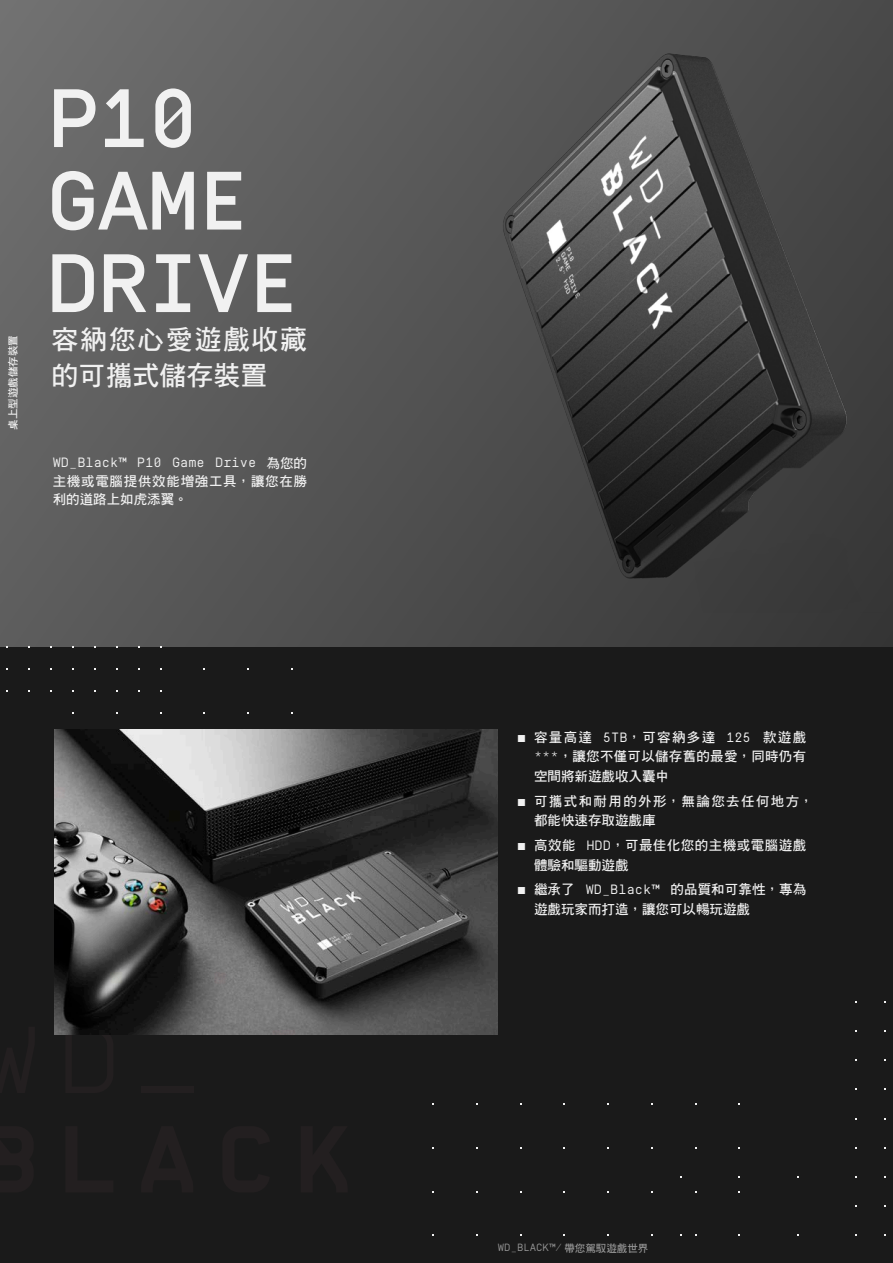
<style>
.page{position:relative;width:893px;height:1263px;background:#fff}
.page>*{position:absolute;margin:0;border:0;box-sizing:border-box;transform-origin:0 0}
.t1{font:500 82.5px/82.5px "Simplon Mono";color:#f1f1f1}
.t2{font:27px/36px "DF Hei Std W7";letter-spacing:.06em;color:#f1f1f1}
.Feature_Bullets{font:13.5px/19.5px "DF Hei Std W7";letter-spacing:.02em;color:#f1f1f1;text-align:justify}
.Feature_Bullets-2{font:13.5px/19.5px "DF Hei Std W7";color:#f1f1f1}
.Feature_Bullets-3{font:13.5px/19.5px "DF Hei Std W7";letter-spacing:.105em;color:#f1f1f1}
.t3{font:10.5px "Simplon Mono";color:#959595}
.t4{font:10.5px "DF Hei Std W7";color:#f1f1f1}
.s1{font-family:"Simplon Mono"}
.s2{font-family:"DF Hei Std W7"}
</style>
<div class="page">
<div style="left:0;top:37px;width:893px;height:1226px;background:#1a1a1a"></div>
<div style="left:0;top:0;width:893px;height:646px;background:linear-gradient(to right,#696969,#323232)"></div>
<img style="left:378px;top:0;width:515px;height:613px">
<div style="left:141px;top:1086px;width:52px;height:7px;background:#231f20"></div>
<svg style="left:65px;top:1034px;width:46px;height:1px"></svg>
<img style="left:54px;top:730px;width:444px;height:304px">
<p class="t4" style="left:7px;top:430px;width:96px;rotate:-90deg">桌上型遊戲儲存裝置</p>
<p class="t1" style="left:48px;top:78px;width:252px">P10<br>GAME<br>DRIVE</p>
<p class="t2" style="left:52px;top:321px;width:257px">容納您心愛遊戲收藏的可攜式儲存裝置</p>
<p class="Feature_Bullets" style="left:53px;top:453px;width:256px;line-height:18px"><span class="s1">WD_Black™ P10 Game Drive</span> 為您的主機或電腦提供效能增強工具，讓您在勝利的道路上如虎添翼。</p>
<p class="Feature_Bullets" style="left:534px;top:727px;width:274px;text-indent:-16px"><span class="s1">■</span> 容量高達 <span class="s1">5TB</span>，可容納多達 <span class="s1">125</span> 款遊戲<span class="s1">***</span>，讓您不僅可以儲存舊的最愛，同時仍有空間將新遊戲收入囊中</p>
<p class="Feature_Bullets-3" style="left:534px;top:791px;width:280px;text-indent:-16px"><span class="s1">■</span> 可攜式和耐用的外形，無論您去任何地方，都能快速存取遊戲庫</p>
<p class="Feature_Bullets" style="left:534px;top:835px;width:274px;text-indent:-16px"><span class="s1">■</span> 高效能 <span class="s1">HDD</span>，可最佳化您的主機或電腦遊戲體驗和驅動遊戲</p>
<p class="Feature_Bullets-2" style="left:534px;top:880px;width:274px;text-indent:-16px"><span class="s1">■</span> 繼承了 <span class="s1">WD_Black™</span> 的品質和可靠性，專為遊戲玩家而打造，讓您可以暢玩遊戲</p>
<p class="t3" style="left:498px;top:1242px;width:152px">WD_BLACK™/ <span class="s2">帶您駕馭遊戲世界</span></p>
</div>
